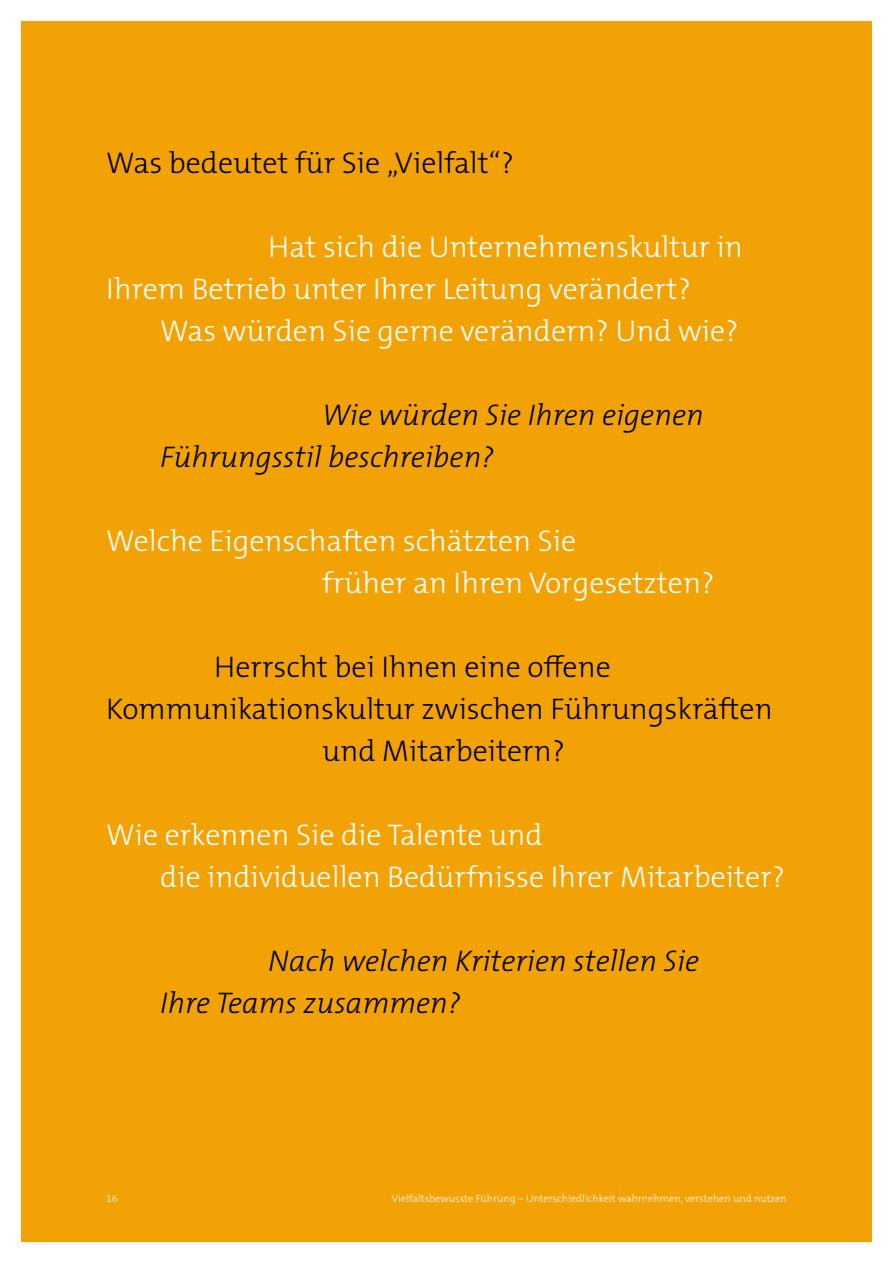
<style>
.page{position:relative;width:893px;height:1263px;background:#fff}
.page>*{position:absolute;margin:0;border:0;box-sizing:border-box;transform-origin:0 0}
.Subline_1_1{font:300 30px/42px "The Mix B W3";color:#fff}
.Subline_1_1-2{font:300 30px "The Mix B W3";color:#000}
.Subline_1_1-3{font:italic 300 30px/42px "The Mix B W3";color:#000}
.t1{font:300 10.5px "The Mix B W3";color:#fff}
</style>
<div class="page">
<div style="left:21px;top:21px;width:851px;height:1221px;background:#f3a205"></div>
<p class="Subline_1_1-2" style="left:106px;top:144px;width:409px">Was bedeutet für Sie „Vielfalt“?</p>
<p class="Subline_1_1" style="left:268px;top:226px;width:476px">Hat sich die Unternehmenskultur in</p>
<p class="Subline_1_1" style="left:106px;top:268px;width:586px">Ihrem Betrieb unter Ihrer Leitung verändert?</p>
<p class="Subline_1_1" style="left:160px;top:310px;width:580px">Was würden Sie gerne verändern? Und wie?</p>
<p class="Subline_1_1-3" style="left:160px;top:395px;width:545px;text-indent:162px">Wie würden Sie Ihren eigenen<br>Führungsstil beschreiben?</p>
<p class="Subline_1_1" style="left:322px;top:520px;width:393px;text-indent:-216px">Welche Eigenschaften schätzten Sie<br>früher an Ihren Vorgesetzten?</p>
<p class="Subline_1_1-2" style="left:214px;top:648px;width:398px">Herrscht bei Ihnen eine offene</p>
<p class="Subline_1_1-2" style="left:106px;top:690px;width:668px">Kommunikationskultur zwischen Führungskräften</p>
<p class="Subline_1_1-2" style="left:322px;top:732px;width:244px">und Mitarbeitern?</p>
<p class="Subline_1_1" style="left:160px;top:814px;width:626px;text-indent:-54px">Wie erkennen Sie die Talente und<br>die individuellen Bedürfnisse Ihrer Mitarbeiter?</p>
<p class="Subline_1_1-3" style="left:160px;top:941px;width:540px;text-indent:108px">Nach welchen Kriterien stellen Sie<br>Ihre Teams zusammen?</p>
<p class="t1" style="left:106px;top:1192px;width:13px">16</p>
<p class="t1" style="left:392px;top:1192px;width:396px">Vielfaltsbewusste Führung – Unterschiedlichkeit wahrnehmen, verstehen und nutzen</p>
</div>
